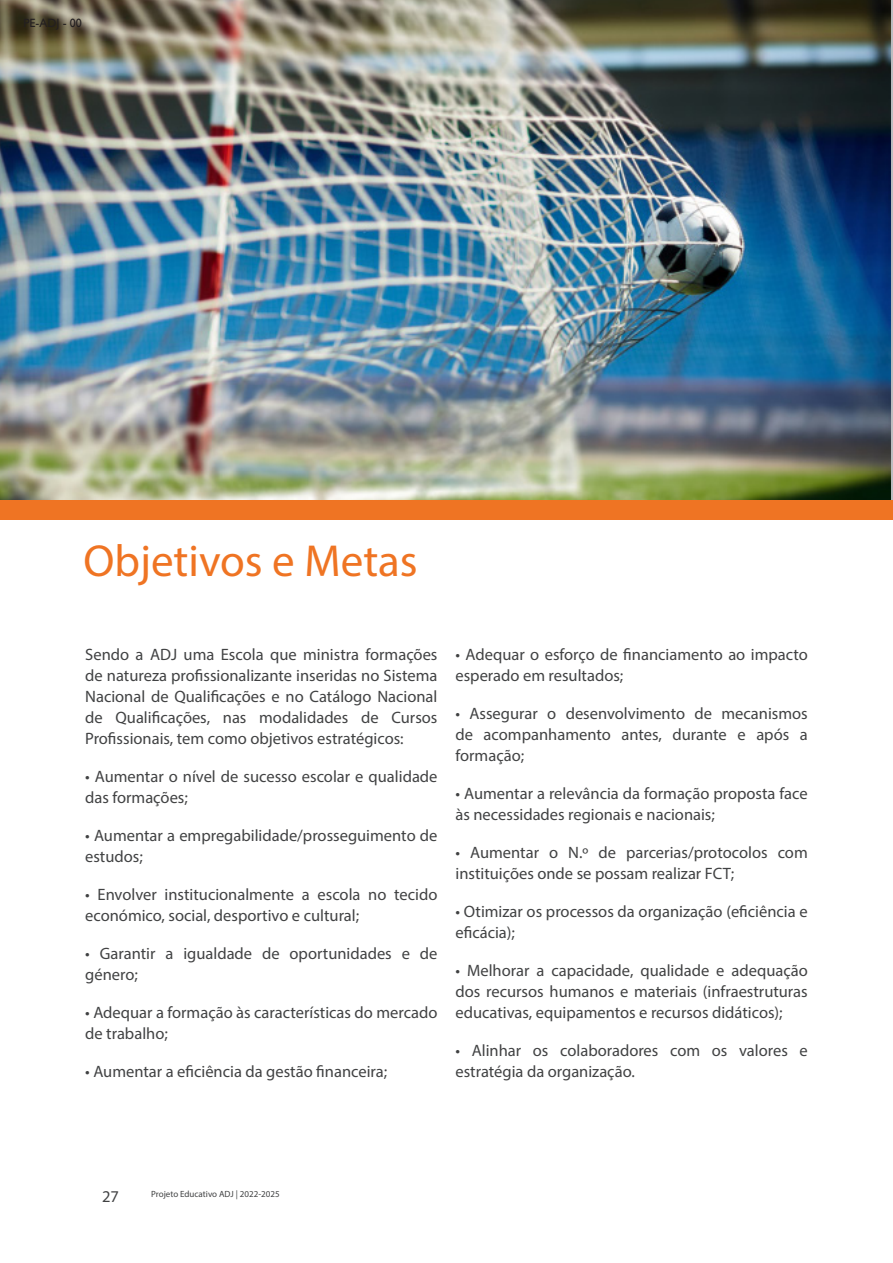
<style>
.page{position:relative;width:893px;height:1263px;background:#fff}
.page>*{position:absolute;margin:0;border:0;box-sizing:border-box;transform-origin:0 0}
.Content_Headline_Oth{font:45px "Myriad Pro";color:#ef7423}
.Body_Text_Black{font:16.5px/21px "Myriad Pro";color:#414243}
.t1{font:12px "Gill Sans";color:#231f20}
.t2{font:9px "Myriad Pro";color:#414243}
</style>
<div class="page">
<div style="left:0;top:500px;width:893px;height:19px;background:#ef7423"></div>
<img style="left:0;top:0;width:891px;height:500px">
<p class="t1" style="left:23px;top:16px;width:60px">PE-ADJ - 00</p>
<p class="Content_Headline_Oth" style="left:83px;top:533px;width:336px">Objetivos e Metas</p>
<p class="Body_Text_Black" style="left:85px;top:644px;width:354px;text-align:justify">Sendo a ADJ uma Escola que ministra formações de natureza profissionalizante inseridas no Sistema Nacional de Qualificações e no Catálogo Nacional de Qualificações, nas modalidades de Cursos Profissionais, tem como objetivos estratégicos:</p>
<p class="Body_Text_Black" style="left:85px;top:766px;width:354px">• Aumentar o nível de sucesso escolar e qualidade das formações;</p>
<p class="Body_Text_Black" style="left:85px;top:825px;width:354px">• Aumentar a empregabilidade/prosseguimento de estudos;</p>
<p class="Body_Text_Black" style="left:85px;top:884px;width:354px">• Envolver institucionalmente a escola no tecido económico, social, desportivo e cultural;</p>
<p class="Body_Text_Black" style="left:85px;top:943px;width:354px">• Garantir a igualdade de oportunidades e de género;</p>
<p class="Body_Text_Black" style="left:85px;top:1002px;width:354px">• Adequar a formação às características do mercado de trabalho;</p>
<p class="Body_Text_Black" style="left:85px;top:1061px;width:304px">• Aumentar a eficiência da gestão financeira;</p>
<p class="Body_Text_Black" style="left:455px;top:644px;width:354px">• Adequar o esforço de financiamento ao impacto esperado em resultados;</p>
<p class="Body_Text_Black" style="left:455px;top:703px;width:354px;text-align:justify">• Assegurar o desenvolvimento de mecanismos de acompanhamento antes, durante e após a formação;</p>
<p class="Body_Text_Black" style="left:455px;top:783px;width:354px">• Aumentar a relevância da formação proposta face às necessidades regionais e nacionais;</p>
<p class="Body_Text_Black" style="left:455px;top:842px;width:354px">• Aumentar o N.º de parcerias/protocolos com instituições onde se possam realizar FCT;</p>
<p class="Body_Text_Black" style="left:455px;top:901px;width:354px">• Otimizar os processos da organização (eficiência e eficácia);</p>
<p class="Body_Text_Black" style="left:455px;top:960px;width:354px;text-align:justify">• Melhorar a capacidade, qualidade e adequação dos recursos humanos e materiais (infraestruturas educativas, equipamentos e recursos didáticos);</p>
<p class="Body_Text_Black" style="left:455px;top:1040px;width:354px">• Alinhar os colaboradores com os valores e estratégia da organização.</p>
<p class="Body_Text_Black" style="left:102px;top:1185px;width:18px">27</p>
<p class="t2" style="left:151px;top:1189px;width:130px">Projeto Educativo ADJ | 2022-2025</p>
</div>
